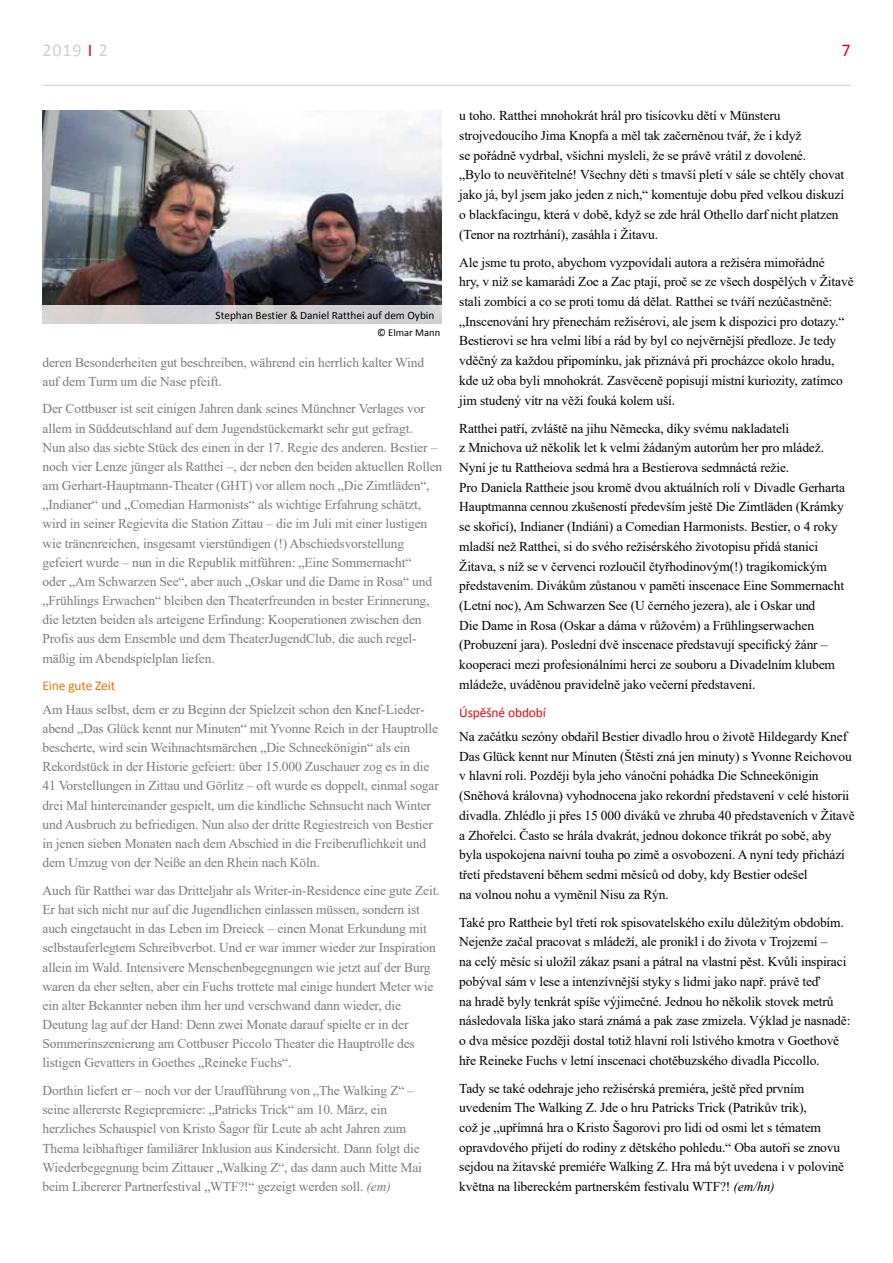
<style>
.page{position:relative;width:893px;height:1263px;background:#fff}
.page>*{position:absolute;margin:0;border:0;box-sizing:border-box;transform-origin:0 0}
.t1{font:18px "Calibri";color:#d0d0d0}
.t2{font:18px "Calibri";color:#e30613}
.t3{font:13.5px/19.6px "Times New Roman";letter-spacing:-.01em;color:#000}
.t4{font:13.5px/19.2px "Times New Roman";letter-spacing:-.01em;color:#7c7b7b}
.t5{font:13.5px "Calibri";letter-spacing:-.01em;color:#e30613}
.t6{font:13.5px "Calibri";letter-spacing:-.01em;color:#ee7203}
.t7{font:11.25px "Calibri";color:#000}
.t8{font:10.5px "Calibri";color:#000}
.s1{color:#e30613}
.s2{font-style:italic}
</style>
<div class="page">
<hr style="left:43px;top:85px;width:807px;height:1px;background:#d0d0d0">
<img style="left:43px;top:111px;width:399px;height:195px">
<svg style="left:42px;top:306px;width:400px;height:18px;background:#d2d1d1"></svg>
<h1 class="t1" style="left:43px;top:39px;width:67px">2019 <span class="s1">I</span> 2</h1>
<h1 class="t2" style="left:841px;top:39px;width:11px">7</h1>
<p class="t7" style="left:216px;top:308px;width:220px">Stephan Bestier &amp; Daniel Ratthei auf dem Oybin</p>
<p class="t8" style="left:377px;top:325px;width:65px">© Elmar Mann</p>
<p class="t4" style="left:43px;top:352px;width:383px">deren Besonderheiten gut beschreiben, während ein herrlich kalter Wind auf dem Turm um die Nase pfeift.</p>
<p class="t4" style="left:43px;top:399px;width:401px">Der Cottbuser ist seit einigen Jahren dank seines Münchner Verlages vor allem in Süddeutschland auf dem Jugendstückemarkt sehr gut gefragt.<br>Nun also das siebte Stück des einen in der 17. Regie des anderen. Bestier – noch vier Lenze jünger als Ratthei –, der neben den beiden aktuellen Rollen am Gerhart-Hauptmann-Theater (GHT) vor allem noch „Die Zimtläden“, „Indianer“ und „Comedian Harmonists“ als wichtige Erfahrung schätzt, wird in seiner Regievita die Station Zittau – die im Juli mit einer lustigen wie tränenreichen, insgesamt vierstündigen (!) Abschiedsvorstellung gefeiert wurde – nun in die Republik mitführen: „Eine Sommernacht“<br>oder „Am Schwarzen See“, aber auch „Oskar und die Dame in Rosa“ und „Frühlings Erwachen“ bleiben den Theaterfreunden in bester Erinnerung, die letzten beiden als arteigene Erfindung: Kooperationen zwischen den Profis aus dem Ensemble und dem TheaterJugendClub, die auch regel&shy;mäßig im Abendspielplan liefen.</p>
<p class="t6" style="left:43px;top:677px;width:74px">Eine gute Zeit</p>
<p class="t4" style="left:43px;top:699px;width:398px">Am Haus selbst, dem er zu Beginn der Spielzeit schon den Knef-Lieder&shy;abend „Das Glück kennt nur Minuten“ mit Yvonne Reich in der Hauptrolle bescherte, wird sein Weihnachtsmärchen „Die Schneekönigin“ als ein Rekordstück in der Historie gefeiert: über 15.000 Zuschauer zog es in die 41 Vorstellungen in Zittau und Görlitz – oft wurde es doppelt, einmal sogar drei Mal hintereinander gespielt, um die kindliche Sehnsucht nach Winter und Ausbruch zu befriedigen. Nun also der dritte Regiestreich von Bestier in jenen sieben Monaten nach dem Abschied in die Freiberuflichkeit und dem Umzug von der Neiße an den Rhein nach Köln.</p>
<p class="t4" style="left:43px;top:880px;width:399px">Auch für Ratthei war das Dritteljahr als Writer-in-Residence eine gute Zeit.<br>Er hat sich nicht nur auf die Jugendlichen einlassen müssen, sondern ist auch eingetaucht in das Leben im Dreieck – einen Monat Erkundung mit selbstauferlegtem Schreibverbot. Und er war immer wieder zur Inspiration allein im Wald. Intensivere Menschenbegegnungen wie jetzt auf der Burg waren da eher selten, aber ein Fuchs trottete mal einige hundert Meter wie ein alter Bekannter neben ihm her und verschwand dann wieder, die Deutung lag auf der Hand: Denn zwei Monate darauf spielte er in der Sommerinszenierung am Cottbuser Piccolo Theater die Hauptrolle des listigen Gevatters in Goethes „Reineke Fuchs“.</p>
<p class="t4" style="left:43px;top:1080px;width:381px">Dorthin liefert er – noch vor der Uraufführung von „The Walking Z“ – seine allererste Regiepremiere: „Patricks Trick“ am 10. März, ein herzliches Schauspiel von Kristo Šagor für Leute ab acht Jahren zum Thema leibhaftiger familiärer Inklusion aus Kindersicht. Dann folgt die Wiederbegegnung beim Zittauer „Walking Z“, das dann auch Mitte Mai beim Libererer Partnerfestival „WTF?!“ gezeigt werden soll. <span class="s2">(em)</span></p>
<p class="t3" style="left:459px;top:106px;width:387px">u toho. Ratthei mnohokrát hrál pro tisícovku dětí v Münsteru strojvedoucího Jima Knopfa a měl tak začerněnou tvář, že i když<br>se pořádně vydrbal, všichni mysleli, že se právě vrátil z dovolené.<br>„Bylo to neuvěřitelné! Všechny děti s tmavší pletí v sále se chtěly chovat jako já, byl jsem jako jeden z nich,“ komentuje dobu před velkou diskuzí o blackfacingu, která v době, když se zde hrál Othello darf nicht platzen (Tenor na roztrhání), zasáhla i Žitavu.</p>
<p class="t3" style="left:459px;top:252px;width:396px">Ale jsme tu proto, abychom vyzpovídali autora a režiséra mimořádné<br>hry, v níž se kamarádi Zoe a Zac ptají, proč se ze všech dospělých v Žitavě stali zombíci a co se proti tomu dá dělat. Ratthei se tváří nezúčastněně: „Inscenování hry přenechám režisérovi, ale jsem k dispozici pro dotazy.“ Bestierovi se hra velmi líbí a rád by byl co nejvěrnější předloze. Je tedy vděčný za každou připomínku, jak přiznává při procházce okolo hradu, kde už oba byli mnohokrát. Zasvěceně popisují místní kuriozity, zatímco jim studený vítr na věži fouká kolem uší.</p>
<p class="t3" style="left:459px;top:418px;width:387px">Ratthei patří, zvláště na jihu Německa, díky svému nakladateli<br>z Mnichova už několik let k velmi žádaným autorům her pro mládež.<br>Nyní je tu Rattheiova sedmá hra a Bestierova sedmnáctá režie.<br>Pro Daniela Rattheie jsou kromě dvou aktuálních rolí v Divadle Gerharta Hauptmanna cennou zkušeností především ještě Die Zimtläden (Krámky se skořicí), Indianer (Indiáni) a Comedian Harmonists. Bestier, o 4 roky mladší než Ratthei, si do svého režisérského životopisu přidá stanici Žitava, s níž se v červenci rozloučil čtyřhodinovým(!) tragikomickým představením. Divákům zůstanou v paměti inscenace Eine Sommernacht (Letní noc), Am Schwarzen See (U černého jezera), ale i Oskar und<br>Die Dame in Rosa (Oskar a dáma v růžovém) a Frühlingserwachen (Probuzení jara). Poslední dvě inscenace představují specifický žánr – kooperaci mezi profesionálními herci ze souboru a Divadelním klubem mládeže, uváděnou pravidelně jako večerní představení.</p>
<p class="t5" style="left:459px;top:704px;width:88px">Úspěšné období</p>
<p class="t3" style="left:459px;top:726px;width:397px">Na začátku sezóny obdařil Bestier divadlo hrou o životě Hildegardy Knef Das Glück kennt nur Minuten (Štěstí zná jen minuty) s Yvonne Reichovou v hlavní roli. Později byla jeho vánoční pohádka Die Schneekönigin (Sněhová královna) vyhodnocena jako rekordní představení v celé historii divadla. Zhlédlo ji přes 15 000 diváků ve zhruba 40 představeních v Žitavě a Zhořelci. Často se hrála dvakrát, jednou dokonce třikrát po sobě, aby byla uspokojena naivní touha po zimě a osvobození. A nyní tedy přichází třetí představení během sedmi měsíců od doby, kdy Bestier odešel<br>na volnou nohu a vyměnil Nisu za Rýn.</p>
<p class="t3" style="left:459px;top:912px;width:393px">Také pro Rattheie byl třetí rok spisovatelského exilu důležitým obdobím.<br>Nejenže začal pracovat s mládeží, ale pronikl i do života v Trojzemí –<br>na celý měsíc si uložil zákaz psaní a pátral na vlastní pěst. Kvůli inspiraci pobýval sám v lese a intenzívnější styky s lidmi jako např. právě teď<br>na hradě byly tenkrát spíše výjimečné. Jednou ho několik stovek metrů následovala liška jako stará známá a pak zase zmizela. Výklad je nasnadě: o dva měsíce později dostal totiž hlavní roli lstivého kmotra v Goethově hře Reineke Fuchs v letní inscenaci chotěbuzského divadla Piccollo.</p>
<p class="t3" style="left:459px;top:1078px;width:386px">Tady se také odehraje jeho režisérská premiéra, ještě před prvním uvedením The Walking Z. Jde o hru Patricks Trick (Patrikův trik),<br>což je „upřímná hra o Kristo Šagorovi pro lidi od osmi let s tématem opravdového přijetí do rodiny z dětského pohledu.“ Oba autoři se znovu sejdou na žitavské premiéře Walking Z. Hra má být uvedena i v polovině května na libereckém partnerském festivalu WTF?! <span class="s2">(em/hn)</span></p>
</div>
